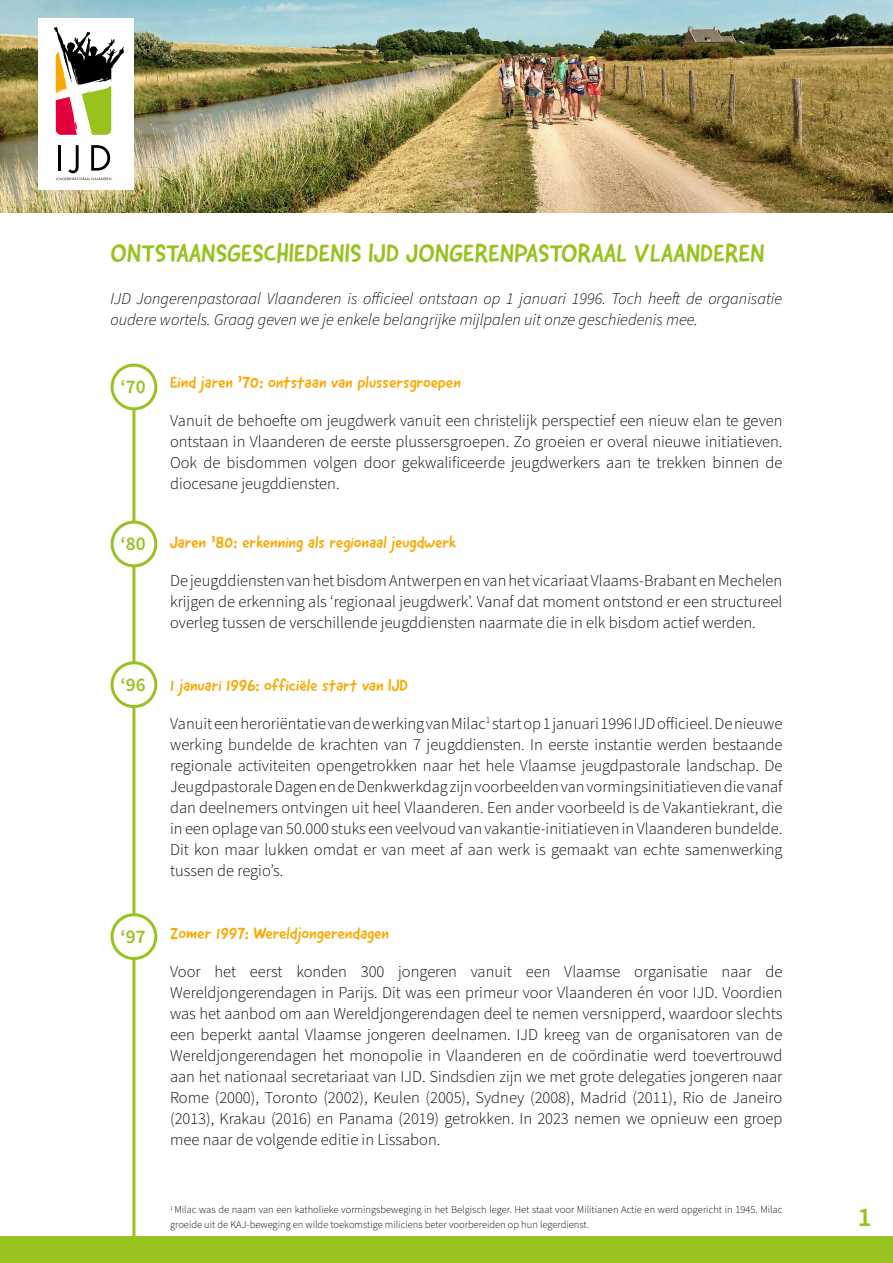
<style>
.page{position:relative;width:893px;height:1263px;background:#fff}
.page>*{position:absolute;margin:0;border:0;box-sizing:border-box;transform-origin:0 0}
.t1{font:600 27px "Source Sans Pro";color:#98c21f}
.t2{font:25.5px "Good Dog New";color:#98c21f}
.t3{font:600 19.35px "Source Sans Pro";color:#98c21f}
.t4{font:300 16.5px/21px "Source Sans Pro";color:#000;text-align:justify}
.t5{font:italic 300 16.5px/21px "Source Sans Pro";color:#000}
.t6{font:16.5px "Good Dog New";color:#f8aa06}
.t7{font:300 10.5px/15px "Source Sans Pro";color:#000}
</style>
<div class="page">
<div style="left:0;top:1236px;width:893px;height:27px;background:#98c21f"></div>
<hr style="left:132px;top:408px;width:3px;height:828px;background:#98c21f">
<img style="left:0;top:0;width:893px;height:213px">
<svg style="left:38px;top:18px;width:96px;height:172px"></svg>
<div style="left:111px;top:364px;width:46px;height:46px;border:3px solid #98c21f;border-radius:50%"></div>
<div style="left:112px;top:522px;width:44px;height:44px;background:#fff;border-radius:50%"></div>
<div style="left:111px;top:521px;width:46px;height:46px;border:3px solid #98c21f;border-radius:50%"></div>
<div style="left:112px;top:663px;width:44px;height:43px;background:#fff;border-radius:50%"></div>
<div style="left:111px;top:661px;width:46px;height:47px;border:3px solid #98c21f;border-radius:50%"></div>
<div style="left:112px;top:915px;width:44px;height:43px;background:#fff;border-radius:50%"></div>
<div style="left:111px;top:913px;width:46px;height:47px;border:3px solid #98c21f;border-radius:50%"></div>
<h2 class="t2" style="left:111px;top:236px;width:655px">ONTSTAANSGESCHIEDENIS IJD JONGERENPASTORAAL VLAANDEREN</h2>
<p class="t5" style="left:111px;top:288px;width:673px">IJD Jongerenpastoraal Vlaanderen is officieel ontstaan op 1 januari 1996. Toch heeft de organisatie oudere wortels. Graag geven we je enkele belangrijke mijlpalen uit onze geschiedenis mee.</p>
<p class="t3" style="left:120px;top:374px;width:27px">‘70</p>
<p class="t6" style="left:170px;top:371px;width:292px">Eind jaren ’70: ontstaan van plussersgroepen</p>
<p class="t4" style="left:170px;top:410px;width:614px">Vanuit de behoefte om jeugdwerk vanuit een christelijk perspectief een nieuw elan te geven ontstaan in Vlaanderen de eerste plussersgroepen. Zo groeien er overal nieuwe initiatieven.<br>Ook de bisdommen volgen door gekwalificeerde jeugdwerkers aan te trekken binnen de diocesane jeugddiensten.</p>
<p class="t3" style="left:120px;top:531px;width:27px">‘80</p>
<p class="t6" style="left:170px;top:531px;width:287px">Jaren ’80: erkenning als regionaal jeugdwerk</p>
<p class="t4" style="left:170px;top:570px;width:614px">De jeugddiensten van het bisdom Antwerpen en van het vicariaat Vlaams-Brabant en Mechelen krijgen de erkenning als ‘regionaal jeugdwerk’. Vanaf dat moment ontstond er een structureel overleg tussen de verschillende jeugddiensten naarmate die in elk bisdom actief werden.</p>
<p class="t3" style="left:120px;top:672px;width:27px">‘96</p>
<p class="t6" style="left:170px;top:674px;width:240px">1 januari 1996: officiële start van IJD</p>
<p class="t4" style="left:170px;top:713px;width:614px">Vanuit een heroriëntatie van de werking van Milac<sup>1</sup> start op 1 januari 1996 IJD officieel. De nieuwe werking bundelde de krachten van 7 jeugddiensten. In eerste instantie werden bestaande regionale activiteiten opengetrokken naar het hele Vlaamse jeugdpastorale landschap. De Jeugdpastorale Dagen en de Denkwerkdag zijn voorbeelden van vormingsinitiatieven die vanaf dan deelnemers ontvingen uit heel Vlaanderen. Een ander voorbeeld is de Vakantiekrant, die in een oplage van 50.000 stuks een veelvoud van vakantie-initiatieven in Vlaanderen bundelde.<br>Dit kon maar lukken omdat er van meet af aan werk is gemaakt van echte samenwerking tussen de regio’s.</p>
<p class="t3" style="left:120px;top:923px;width:27px">‘97</p>
<p class="t6" style="left:170px;top:922px;width:221px">Zomer 1997: Wereldjongerendagen</p>
<p class="t4" style="left:170px;top:961px;width:614px">Voor het eerst konden 300 jongeren vanuit een Vlaamse organisatie naar de Wereldjongerendagen in Parijs. Dit was een primeur voor Vlaanderen én voor IJD. Voordien was het aanbod om aan Wereldjongerendagen deel te nemen versnipperd, waardoor slechts een beperkt aantal Vlaamse jongeren deelnamen. IJD kreeg van de organisatoren van de Wereldjongerendagen het monopolie in Vlaanderen en de coördinatie werd toevertrouwd aan het nationaal secretariaat van IJD. Sindsdien zijn we met grote delegaties jongeren naar Rome (2000), Toronto (2002), Keulen (2005), Sydney (2008), Madrid (2011), Rio de Janeiro (2013), Krakau (2016) en Panama (2019) getrokken. In 2023 nemen we opnieuw een groep mee naar de volgende editie in Lissabon.</p>
<p class="t7" style="left:170px;top:1202px;width:614px"><sup>1</sup> Milac was de naam van een katholieke vormingsbeweging in het Belgisch leger. Het staat voor Militianen Actie en werd opgericht in 1945. Milac groeide uit de KAJ-beweging en wilde toekomstige miliciens beter voorbereiden op hun legerdienst.</p>
<h1 class="t1" style="left:858px;top:1199px;width:15px">1</h1>
</div>
